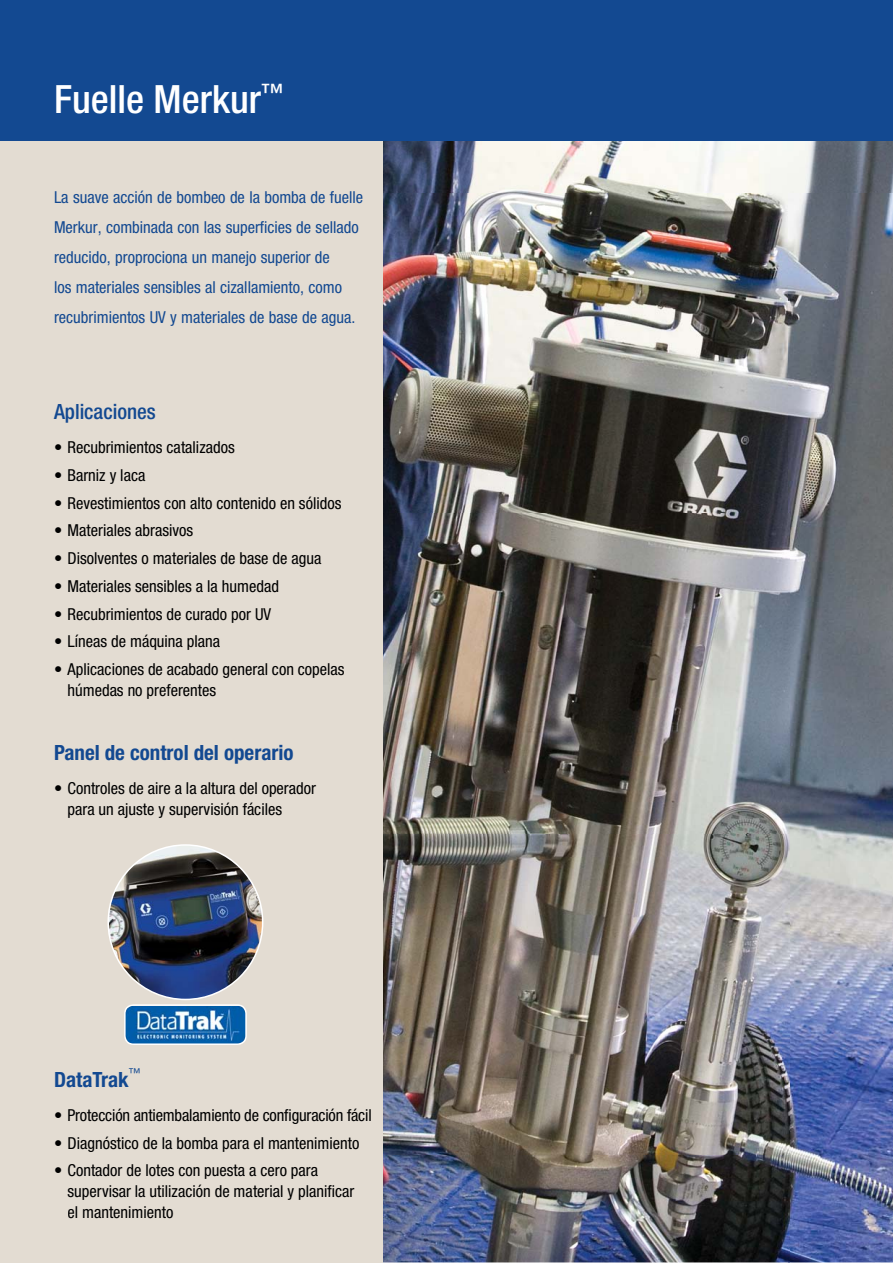
<style>
.page{position:relative;width:893px;height:1263px;background:#fff}
.page>*{position:absolute;margin:0;border:0;box-sizing:border-box;transform-origin:0 0}
.t1{font:500 condensed 39px "Helvetica Neue LT Std";color:#fff}
.t2{font:700 condensed 21px "Helvetica Neue LT Std";color:#134991}
.t3{font:500 condensed 21px "Helvetica Neue LT Std";color:#134991}
.t4{font:condensed 16.5px/21px "Helvetica Neue LT Std";color:#000}
.t5{font:condensed 16.5px/30px "Helvetica Neue LT Std";color:#134991}
.t6{font:condensed 12.3px "Helvetica Neue LT Std";color:#134991}
</style>
<div class="page">
<img style="left:383px;top:140px;width:510px;height:53px">
<img style="left:383px;top:193px;width:510px;height:1069px">
<div style="left:0;top:140px;width:383px;height:1123px;background:#e3dcd2"></div>
<img style="left:107px;top:844px;width:156px;height:201px">
<div style="left:0;top:0;width:893px;height:140px;background:#134991"></div>
<h1 class="t1" style="left:54px;top:85px;width:231px">Fuelle Merkur<sup>™</sup></h1>
<p class="t5" style="left:54px;top:184px;width:311px">La suave acción de bombeo de la bomba de fuelle Merkur, combinada con las superficies de sellado reducido, proprociona un manejo superior de<br>los materiales sensibles al cizallamiento, como recubrimientos UV y materiales de base de agua.</p>
<p class="t3" style="left:54px;top:404px;width:103px">Aplicaciones</p>
<p class="t4" style="left:54px;top:439px;width:182px">• Recubrimientos catalizados</p>
<p class="t4" style="left:54px;top:467px;width:93px">• Barniz y laca</p>
<p class="t4" style="left:54px;top:494px;width:289px">• Revestimientos con alto contenido en sólidos</p>
<p class="t4" style="left:54px;top:522px;width:141px">• Materiales abrasivos</p>
<p class="t4" style="left:54px;top:550px;width:269px">• Disolventes o materiales de base de agua</p>
<p class="t4" style="left:54px;top:578px;width:226px">• Materiales sensibles a la humedad</p>
<p class="t4" style="left:54px;top:605px;width:219px">• Recubrimientos de curado por UV</p>
<p class="t4" style="left:54px;top:633px;width:168px">• Líneas de máquina plana</p>
<p class="t4" style="left:68px;top:661px;width:279px;text-indent:-14px">• Aplicaciones de acabado general con copelas húmedas no preferentes</p>
<p class="t2" style="left:54px;top:745px;width:241px">Panel de control del operario</p>
<p class="t4" style="left:68px;top:780px;width:250px;text-indent:-14px">• Controles de aire a la altura del operador para un ajuste y supervisión fáciles</p>
<p class="t6" style="left:129px;top:1068px;width:14px">™</p>
<p class="t4" style="left:54px;top:1106px;width:319px">• Protección antiembalamiento de configuración fácil</p>
<p class="t4" style="left:54px;top:1134px;width:307px">• Diagnóstico de la bomba para el mantenimiento</p>
<p class="t4" style="left:68px;top:1162px;width:288px;text-indent:-14px">• Contador de lotes con puesta a cero para supervisar la utilización de material y planificar el mantenimiento</p>
<p class="t2" style="left:54px;top:1072px;width:76px">DataTrak</p>
</div>
